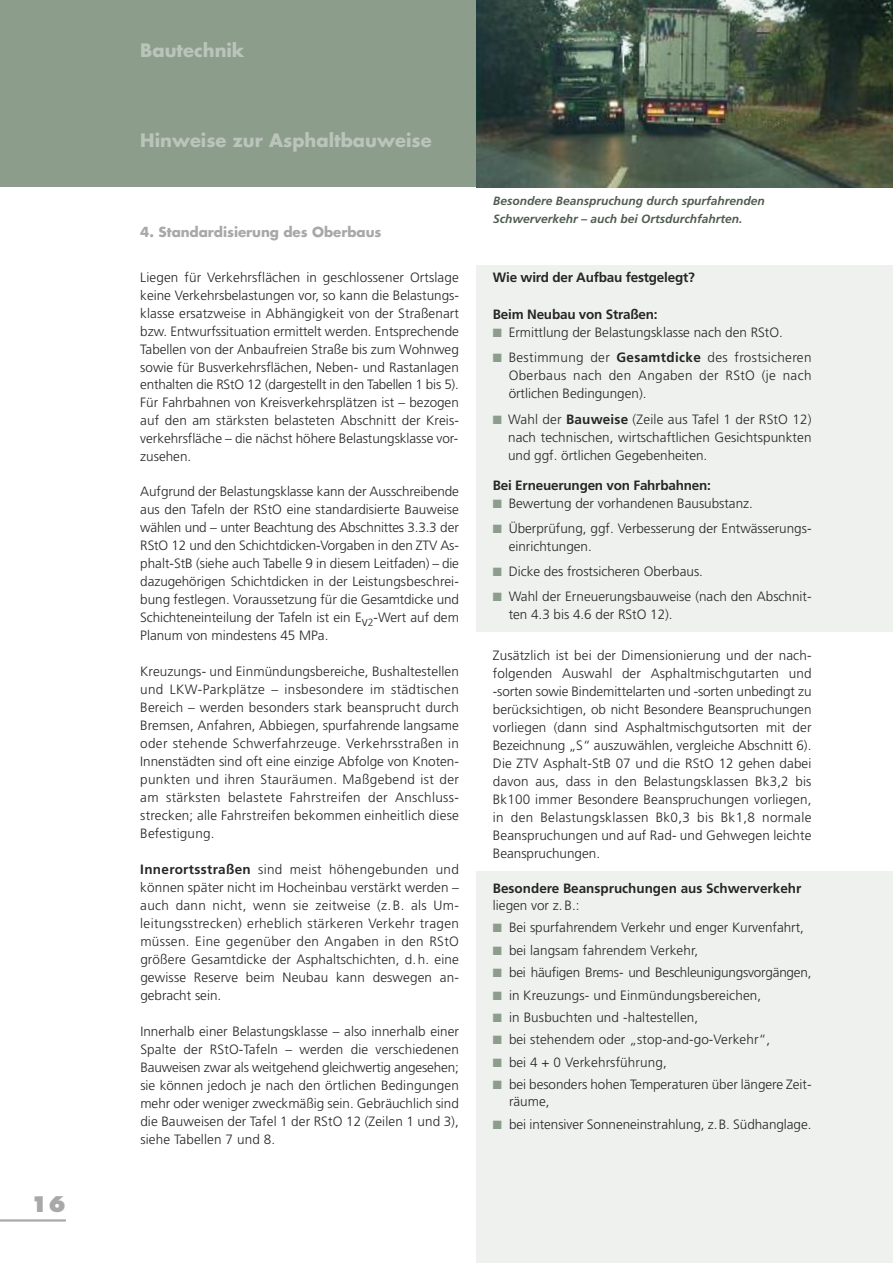
<style>
.page{position:relative;width:893px;height:1263px;background:#fff}
.page>*{position:absolute;margin:0;border:0;box-sizing:border-box;transform-origin:0 0}
.t1{font:800 21px "Futura";color:#a9a8a9}
.t2{font:700 18px "Futura";color:#bbc4ba}
.t3{font:300 13.5px/18px "Frutiger";color:#272627;text-align:justify}
.t4{font:700 13.5px "Frutiger";letter-spacing:-.015em;color:#272627}
.t5{font:700 13.5px "Futura";letter-spacing:-.005em;color:#a9a8a9}
.t6{font:italic 700 12px/18px "Frutiger";color:#515d51}
.s1{font-weight:700}
.s2{color:#8d9d8c}
</style>
<div class="page">
<div style="left:476px;top:871px;width:417px;height:392px;background:#eff1ee"></div>
<div style="left:476px;top:265px;width:416px;height:367px;background:#eff1ee"></div>
<div style="left:0;top:0;width:476px;height:187px;background:#8d9d8c"></div>
<hr style="left:0;top:1219px;width:66px;height:2px;background:#a9a8a9">
<img style="left:476px;top:0;width:417px;height:187px">
<h1 class="t1" style="left:31px;top:1195px;width:36px">16</h1>
<h2 class="t2" style="left:140px;top:43px;width:106px">Bautechnik</h2>
<h2 class="t2" style="left:140px;top:132px;width:293px">Hinweise zur Asphaltbauweise</h2>
<p class="t5" style="left:140px;top:225px;width:243px">4. Standardisierung des Oberbaus</p>
<p class="t3" style="left:140px;top:270px;width:320px">Liegen für Verkehrsflächen in geschlossener Ortslage keine Verkehrsbelastungen vor, so kann die Belastungs&shy;klasse ersatzweise in Abhängigkeit von der Straßenart bzw. Entwurfssituation ermittelt werden. Entsprechende Tabellen von der Anbaufreien Straße bis zum Wohnweg sowie für Busverkehrsflächen, Neben- und Rastanlagen enthalten die RStO 12 (dargestellt in den Tabellen 1 bis 5).<br>Für Fahrbahnen von Kreisverkehrsplätzen ist – bezogen auf den am stärksten belasteten Abschnitt der Kreis&shy;verkehrsfläche – die nächst höhere Belastungsklasse vor&shy;zusehen.</p>
<p class="t3" style="left:140px;top:483px;width:320px">Aufgrund der Belastungsklasse kann der Ausschreibende aus den Tafeln der RStO eine standardisierte Bauweise wählen und – unter Beachtung des Abschnittes 3.3.3 der RStO 12 und den Schichtdicken-Vorgaben in den ZTV As&shy;phalt-StB (siehe auch Tabelle 9 in diesem Leitfaden) – die dazugehörigen Schichtdicken in der Leistungsbeschrei&shy;bung festlegen. Voraussetzung für die Gesamtdicke und Schichteneinteilung der Tafeln ist ein Ev<sub>2</sub>-Wert auf dem Planum von mindestens 45 MPa.</p>
<p class="t3" style="left:140px;top:663px;width:320px">Kreuzungs- und Einmündungsbereiche, Bushaltestellen und LKW-Parkplätze – insbesondere im städtischen Bereich – werden besonders stark beansprucht durch Bremsen, Anfahren, Abbiegen, spurfahrende langsame oder stehende Schwerfahrzeuge. Verkehrsstraßen in Innenstädten sind oft eine einzige Abfolge von Knoten&shy;punkten und ihren Stauräumen. Maßgebend ist der am stärksten belastete Fahrstreifen der Anschluss&shy;strecken; alle Fahrstreifen bekommen einheitlich diese Befestigung.</p>
<p class="t3" style="left:140px;top:861px;width:320px"><span class="s1">Innerortsstraßen</span> sind meist höhengebunden und können später nicht im Hocheinbau verstärkt werden – auch dann nicht, wenn sie zeitweise (z.B. als Um&shy;leitungsstrecken) erheblich stärkeren Verkehr tragen müssen. Eine gegenüber den Angaben in den RStO größere Gesamtdicke der Asphaltschichten, d.h. eine gewisse Reserve beim Neubau kann deswegen an&shy;gebracht sein.</p>
<p class="t3" style="left:140px;top:1023px;width:320px">Innerhalb einer Belastungsklasse – also innerhalb einer Spalte der RStO-Tafeln – werden die verschiedenen Bauweisen zwar als weitgehend gleichwertig angesehen; sie können jedoch je nach den örtlichen Bedingungen mehr oder weniger zweckmäßig sein. Gebräuchlich sind die Bauweisen der Tafel 1 der RStO 12 (Zeilen 1 und 3), siehe Tabellen 7 und 8.</p>
<p class="t6" style="left:493px;top:192px;width:273px">Besondere Beanspruchung durch spurfahrenden<br>Schwerverkehr – auch bei Ortsdurchfahrten.</p>
<p class="t4" style="left:493px;top:272px;width:203px">Wie wird der Aufbau festgelegt?</p>
<p class="t4" style="left:493px;top:308px;width:166px">Beim Neubau von Straßen:</p>
<p class="t3" style="left:493px;top:324px;width:291px"><span class="s2">■</span> Ermittlung der Belastungsklasse nach den RStO.</p>
<p class="t3" style="left:509px;top:350px;width:304px;text-indent:-16px"><span class="s2">■</span> Bestimmung der <span class="s1">Gesamtdicke</span> des frostsicheren Oberbaus nach den Angaben der RStO (je nach örtlichen Bedingungen).</p>
<p class="t3" style="left:508px;top:411px;width:305px;text-indent:-15px"><span class="s2">■</span> Wahl der <span class="s1">Bauweise</span> (Zeile aus Tafel 1 der RStO 12) nach technischen, wirtschaftlichen Gesichtspunkten und ggf. örtlichen Gegebenheiten.</p>
<p class="t4" style="left:493px;top:479px;width:219px">Bei Erneuerungen von Fahrbahnen:</p>
<p class="t3" style="left:493px;top:495px;width:262px"><span class="s2">■</span> Bewertung der vorhandenen Bausubstanz.</p>
<p class="t3" style="left:509px;top:520px;width:304px;text-indent:-16px"><span class="s2">■</span> Überprüfung, ggf. Verbesserung der Entwässerungs&shy;einrichtungen.</p>
<p class="t3" style="left:493px;top:563px;width:212px"><span class="s2">■</span> Dicke des frostsicheren Oberbaus.</p>
<p class="t3" style="left:509px;top:589px;width:304px;text-indent:-16px"><span class="s2">■</span> Wahl der Erneuerungsbauweise (nach den Abschnit&shy;ten 4.3 bis 4.6 der RStO 12).</p>
<p class="t3" style="left:493px;top:647px;width:320px">Zusätzlich ist bei der Dimensionierung und der nach&shy;folgenden Auswahl der Asphaltmischgutarten und -sorten sowie Bindemittelarten und -sorten unbedingt zu berücksichtigen, ob nicht Besondere Beanspruchungen vorliegen (dann sind Asphaltmischgutsorten mit der Bezeichnung „S“ auszuwählen, vergleiche Abschnitt 6).<br>Die ZTV Asphalt-StB 07 und die RStO 12 gehen dabei davon aus, dass in den Belastungsklassen Bk3,2 bis Bk100 immer Besondere Beanspruchungen vorliegen, in den Belastungsklassen Bk0,3 bis Bk1,8 normale Beanspruchungen und auf Rad- und Gehwegen leichte Beanspruchungen.</p>
<p class="t4" style="left:493px;top:883px;width:310px">Besondere Beanspruchungen aus Schwerverkehr</p>
<p class="t3" style="left:493px;top:897px;width:88px">liegen vor z. B.:</p>
<p class="t3" style="left:493px;top:920px;width:313px"><span class="s2">■</span> Bei spurfahrendem Verkehr und enger Kurvenfahrt,</p>
<p class="t3" style="left:493px;top:942px;width:207px"><span class="s2">■</span> bei langsam fahrendem Verkehr,</p>
<p class="t3" style="left:493px;top:964px;width:320px"><span class="s2">■</span> bei häufigen Brems- und Beschleunigungsvorgängen,</p>
<p class="t3" style="left:493px;top:987px;width:270px"><span class="s2">■</span> in Kreuzungs- und Einmündungsbereichen,</p>
<p class="t3" style="left:493px;top:1009px;width:207px"><span class="s2">■</span> in Busbuchten und -haltestellen,</p>
<p class="t3" style="left:493px;top:1031px;width:279px"><span class="s2">■</span> bei stehendem oder „stop-and-go-Verkehr“,</p>
<p class="t3" style="left:493px;top:1054px;width:175px"><span class="s2">■</span> bei 4 + 0 Verkehrsführung,</p>
<p class="t3" style="left:509px;top:1077px;width:304px;line-height:17.2px;text-indent:-16px"><span class="s2">■</span> bei besonders hohen Temperaturen über längere Zeit&shy;räume,</p>
<p class="t3" style="left:493px;top:1116px;width:320px"><span class="s2">■</span> bei intensiver Sonneneinstrahlung, z.B. Südhanglage.</p>
</div>
